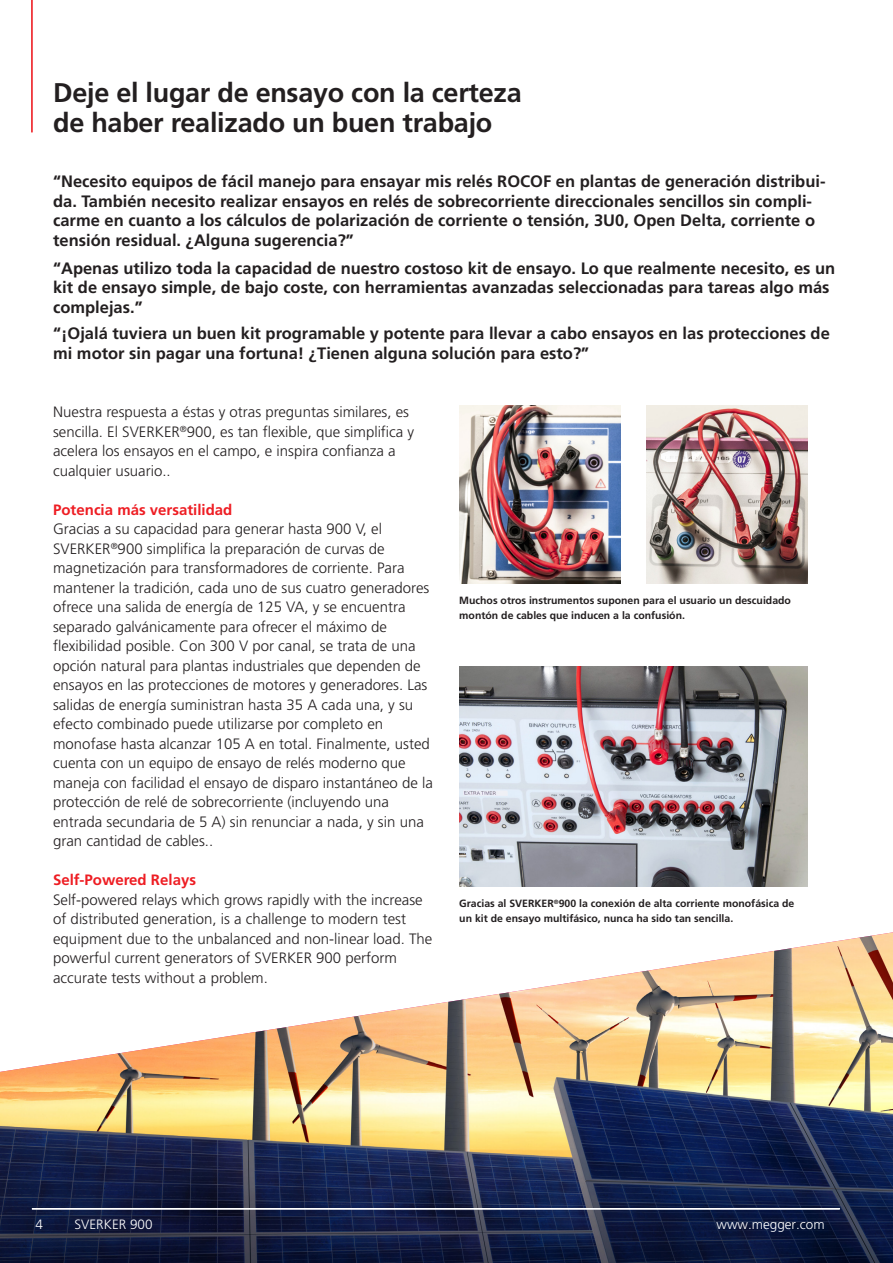
<style>
.page{position:relative;width:893px;height:1263px;background:#fff}
.page>*{position:absolute;margin:0;border:0;box-sizing:border-box;transform-origin:0 0}
.Page_Header_Bold{font:700 27px/30px "Frutiger LT Pro";letter-spacing:-.01em;color:#231f20}
.t1{font:700 16.5px/19.5px "Frutiger LT Pro";color:#231f20}
.Brödtext{font:300 15px/19.5px "Frutiger LT Pro";color:#231f20}
.Brödrubbe_RÖD{font:700 15px "Frutiger LT Pro";color:#ee1d23}
.Body{font:300 13.5px "Frutiger LT Pro";color:#fff}
.Bildtext{font:700 10.5px/15px "Frutiger LT Pro";color:#231f20}
</style>
<div class="page">
<img style="left:0;top:932px;width:893px;height:331px">
<hr style="left:31px;top:0;width:1px;height:132px;background:#ee1d23">
<img style="left:459px;top:405px;width:162px;height:179px">
<img style="left:646px;top:405px;width:162px;height:179px">
<img style="left:459px;top:667px;width:349px;height:220px">
<hr style="left:32px;top:1208px;width:808px;height:1px;background:#fff">
<p class="Page_Header_Bold" style="left:53px;top:78px;width:470px">Deje el lugar de ensayo con la certeza de haber realizado un buen trabajo</p>
<p class="t1" style="left:53px;top:172px;width:774px">“Necesito equipos de fácil manejo para ensayar mis relés ROCOF en plantas de generación distribui&shy;da. También necesito realizar ensayos en relés de sobrecorriente direccionales sencillos sin compli&shy;carme en cuanto a los cálculos de polarización de corriente o tensión, 3U0, Open Delta, corriente o tensión residual. ¿Alguna sugerencia?”</p>
<p class="t1" style="left:53px;top:258px;width:784px">“Apenas utilizo toda la capacidad de nuestro costoso kit de ensayo. Lo que realmente necesito, es un kit de ensayo simple, de bajo coste, con herramientas avanzadas seleccionadas para tareas algo más complejas.”</p>
<p class="t1" style="left:53px;top:324px;width:778px">“¡Ojalá tuviera un buen kit programable y potente para llevar a cabo ensayos en las protecciones de mi motor sin pagar una fortuna! ¿Tienen alguna solución para esto?”</p>
<p class="Brödtext" style="left:53px;top:402px;width:362px">Nuestra respuesta a éstas y otras preguntas similares, es sencilla. El SVERKER<sup>®</sup>900, es tan flexible, que simplifica y acelera los ensayos en el campo, e inspira confianza a cualquier usuario..</p>
<p class="Brödrubbe_RÖD" style="left:53px;top:501px;width:181px">Potencia más versatilidad</p>
<p class="Brödtext" style="left:53px;top:519px;width:330px">Gracias a su capacidad para generar hasta 900 V, el</p>
<p class="Brödtext" style="left:53px;top:539px;width:381px">SVERKER<sup>®</sup>900 simplifica la preparación de curvas de magnetización para transformadores de corriente. Para mantener la tradición, cada uno de sus cuatro generadores ofrece una salida de energía de 125 VA, y se encuentra separado galvánicamente para ofrecer el máximo de flexibilidad posible. Con 300 V por canal, se trata de una opción natural para plantas industriales que dependen de ensayos en las protecciones de motores y generadores. Las salidas de energía suministran hasta 35 A cada una, y su efecto combinado puede utilizarse por completo en monofase hasta alcanzar 105 A en total. Finalmente, usted cuenta con un equipo de ensayo de relés moderno que maneja con facilidad el ensayo de disparo instantáneo de la protección de relé de sobrecorriente (incluyendo una entrada secundaria de 5 A) sin renunciar a nada, y sin una gran cantidad de cables..</p>
<p class="Brödrubbe_RÖD" style="left:53px;top:871px;width:144px">Self-Powered Relays</p>
<p class="Brödtext" style="left:53px;top:890px;width:381px">Self-powered relays which grows rapidly with the increase of distributed generation, is a challenge to modern test equipment due to the unbalanced and non-linear load. The powerful current generators of SVERKER 900 perform accurate tests without a problem.</p>
<p class="Bildtext" style="left:459px;top:593px;width:333px">Muchos otros instrumentos suponen para el usuario un descuidado montón de cables que inducen a la confusión.</p>
<p class="Bildtext" style="left:459px;top:896px;width:337px">Gracias al SVERKER<sup>®</sup>900 la conexión de alta corriente monofásica de un kit de ensayo multifásico, nunca ha sido tan sencilla.</p>
<p class="Body" style="left:75px;top:1217px;width:23px">title</p>
<p class="Body" style="left:36px;top:1217px;width:9px">4</p>
<p class="Body" style="left:75px;top:1217px;width:80px">SVERKER 900</p>
<p class="Body" style="left:717px;top:1217px;width:110px">www.megger.com</p>
</div>
